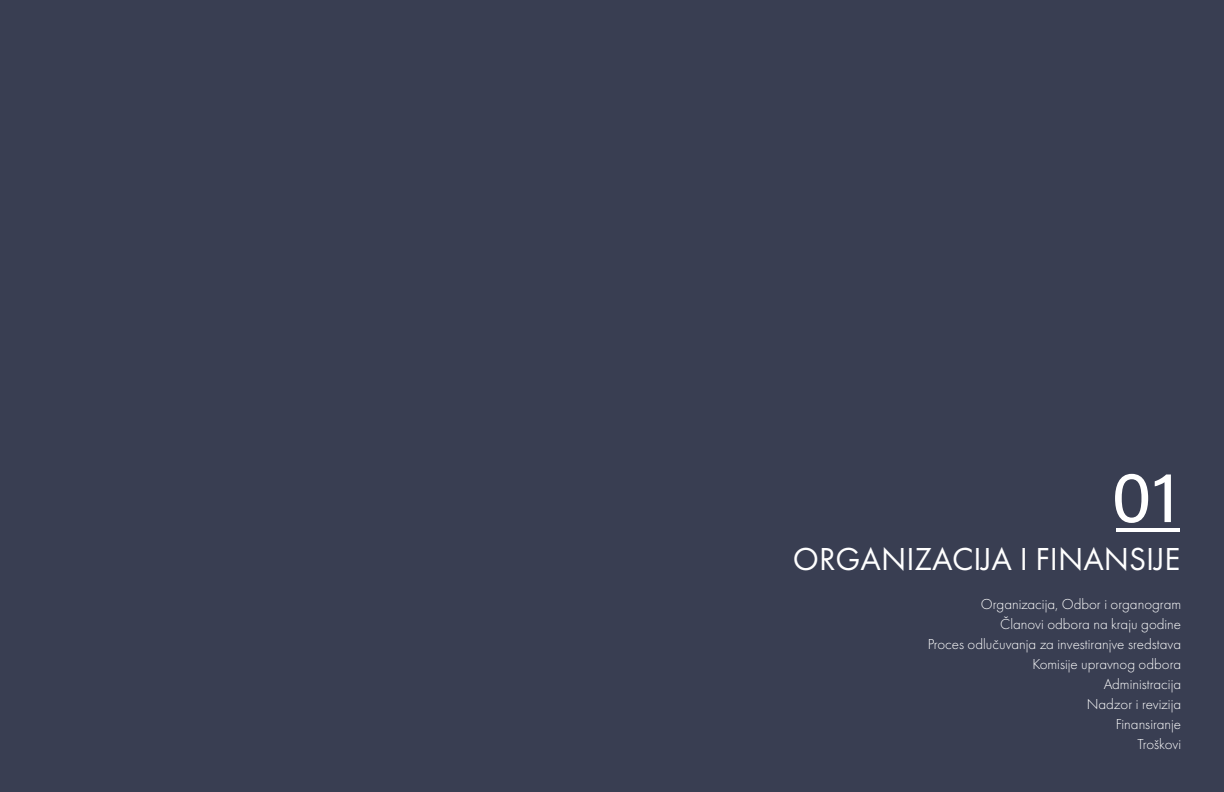
<style>
.page{position:relative;width:1224px;height:792px;background:#393e52}
.page>*{position:absolute;margin:0;border:0;box-sizing:border-box;transform-origin:0 0}
.t1{font:72px "Acumin Variable Concept";color:#fff}
.t2{font:33px "Futura PT";color:#fff}
.t3{font:300 15px/20px "Futura PT";color:#fff;text-align:right}
</style>
<div class="page">
<hr style="left:1116px;top:528px;width:64px;height:3px;background:#fff">
<h1 class="t1" style="left:1112px;top:448px;width:68px">01</h1>
<h2 class="t2" style="left:793px;top:539px;width:389px">ORGANIZACIJA I FINANSIJE</h2>
<p class="t3" style="left:928px;top:594px;width:255px">Organizacija, Odbor i organogram<br>Članovi odbora na kraju godine<br>Proces odlučuvanja za investiranjve sredstava<br>Komisije upravnog odbora<br>Administracija<br>Nadzor i revizija<br>Finansiranje<br>Troškovi</p>
</div>
